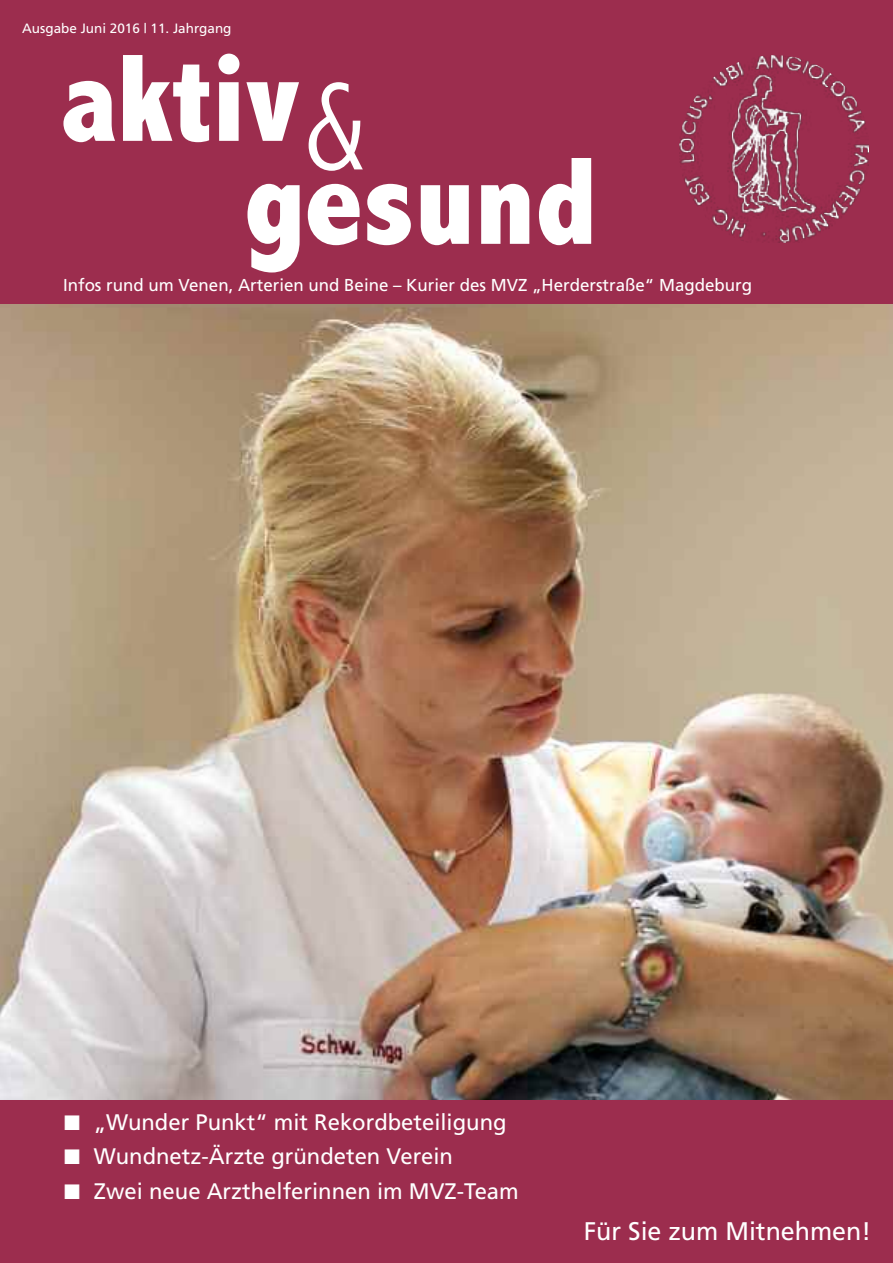
<style>
.page{position:relative;width:893px;height:1263px;background:#fff}
.page>*{position:absolute;margin:0;border:0;box-sizing:border-box;transform-origin:0 0}
.t1{font:800 condensed 126px "Abadi";color:#fff}
.t2{font:300 condensed 126px "Abadi";color:#fff}
.t3{font:25.5px "Frutiger";color:#fff}
.t4{font:22.5px "Frutiger";color:#fff}
.t5{font:17.25px "Frutiger";color:#fff}
.t6{font:13.5px "Frutiger";color:#fff}
</style>
<div class="page">
<div style="left:0;top:0;width:893px;height:304px;background:#9c2d4e"></div>
<div style="left:0;top:1099px;width:893px;height:164px;background:#9c2d4e"></div>
<img style="left:679px;top:55px;width:189px;height:188px">
<img style="left:0;top:304px;width:893px;height:795px">
<p class="t6" style="left:22px;top:23px;width:211px">Ausgabe Juni 2016 | 11. Jahrgang</p>
<h1 class="t1" style="left:60px;top:24px;width:239px">aktiv</h1>
<h1 class="t2" style="left:304px;top:52px;width:62px">&amp;</h1>
<h1 class="t1" style="left:244px;top:127px;width:354px">gesund</h1>
<p class="t5" style="left:63px;top:278px;width:690px">Infos rund um Venen, Arterien und Beine – Kurier des MVZ „Herderstraße“ Magdeburg</p>
<p class="t4" style="left:64px;top:1113px;width:444px">■ „Wunder Punkt“ mit Rekordbeteiligung</p>
<p class="t4" style="left:64px;top:1147px;width:390px">■ Wundnetz-Ärzte gründeten Verein</p>
<p class="t4" style="left:64px;top:1182px;width:456px">■ Zwei neue Arzthelferinnen im MVZ-Team</p>
<p class="t3" style="left:584px;top:1221px;width:289px">Für Sie zum Mitnehmen!</p>
</div>
